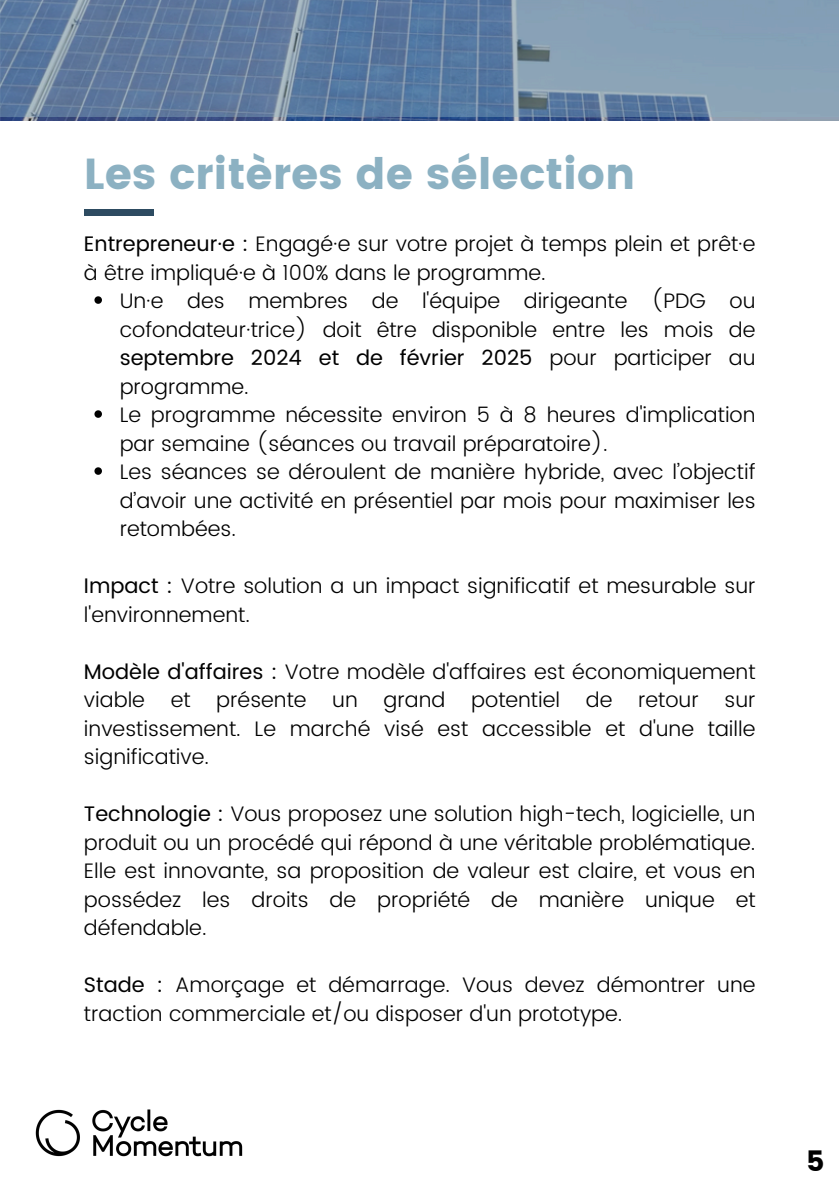
<style>
.page{position:relative;width:839px;height:1191px;background:#fff}
.page>*{position:absolute;margin:0;border:0;box-sizing:border-box;transform-origin:0 0}
.t1{font:43.4px "Poppins";color:#8cb1c2}
.t2{font:28.2px "Poppins";color:#000}
.t3{font:300 21px/28.4px "Poppins";color:#000}
.s1{font-weight:400}
</style>
<div class="page">
<div style="left:84px;top:209px;width:69px;height:7px;background:#2d4b61"></div>
<img style="left:0;top:117px;width:838px;height:3px">
<svg style="left:94px;top:296px;width:8px;height:8px"></svg>
<svg style="left:94px;top:410px;width:8px;height:8px"></svg>
<svg style="left:94px;top:467px;width:8px;height:8px"></svg>
<img style="left:35px;top:1109px;width:208px;height:48px">
<svg style="left:0;top:0;width:838px;height:117px;background:#6c88a7"></svg>
<h1 class="t1" style="left:84px;top:148px;width:553px">Les critères de sélection</h1>
<p class="t3" style="left:84px;top:230px;width:673px"><span class="s1">Entrepreneur·e :</span> Engagé·e sur votre projet à temps plein et prêt·e à être impliqué·e à 100% dans le programme.</p>
<p class="t3" style="left:120px;top:287px;width:637px;text-align:justify">Un·e des membres de l'équipe dirigeante (PDG ou cofondateur·trice) doit être disponible entre les mois de <span class="s1">septembre 2024 et de février 2025</span> pour participer au programme.</p>
<p class="t3" style="left:120px;top:401px;width:637px">Le programme nécessite environ 5 à 8 heures d'implication par semaine (séances ou travail préparatoire).</p>
<p class="t3" style="left:120px;top:458px;width:637px;text-align:justify">Les séances se déroulent de manière hybride, avec l’objectif d’avoir une activité en présentiel par mois pour maximiser les retombées.</p>
<p class="t3" style="left:84px;top:572px;width:673px"><span class="s1">Impact :</span> Votre solution a un impact significatif et mesurable sur l'environnement.</p>
<p class="t3" style="left:84px;top:657px;width:673px;text-align:justify"><span class="s1">Modèle d'affaires :</span> Votre modèle d'affaires est économiquement viable et présente un grand potentiel de retour sur investissement. Le marché visé est accessible et d'une taille significative.</p>
<p class="t3" style="left:84px;top:800px;width:673px;text-align:justify"><span class="s1">Technologie :</span> Vous proposez une solution high-tech, logicielle, un produit ou un procédé qui répond à une véritable problématique.<br>Elle est innovante, sa proposition de valeur est claire, et vous en possédez les droits de propriété de manière unique et défendable.</p>
<p class="t3" style="left:84px;top:971px;width:673px"><span class="s1">Stade :</span> Amorçage et démarrage. Vous devez démontrer une traction commerciale et/ou disposer d'un prototype.</p>
<p class="t2" style="left:806px;top:1145px;width:20px">5</p>
</div>
